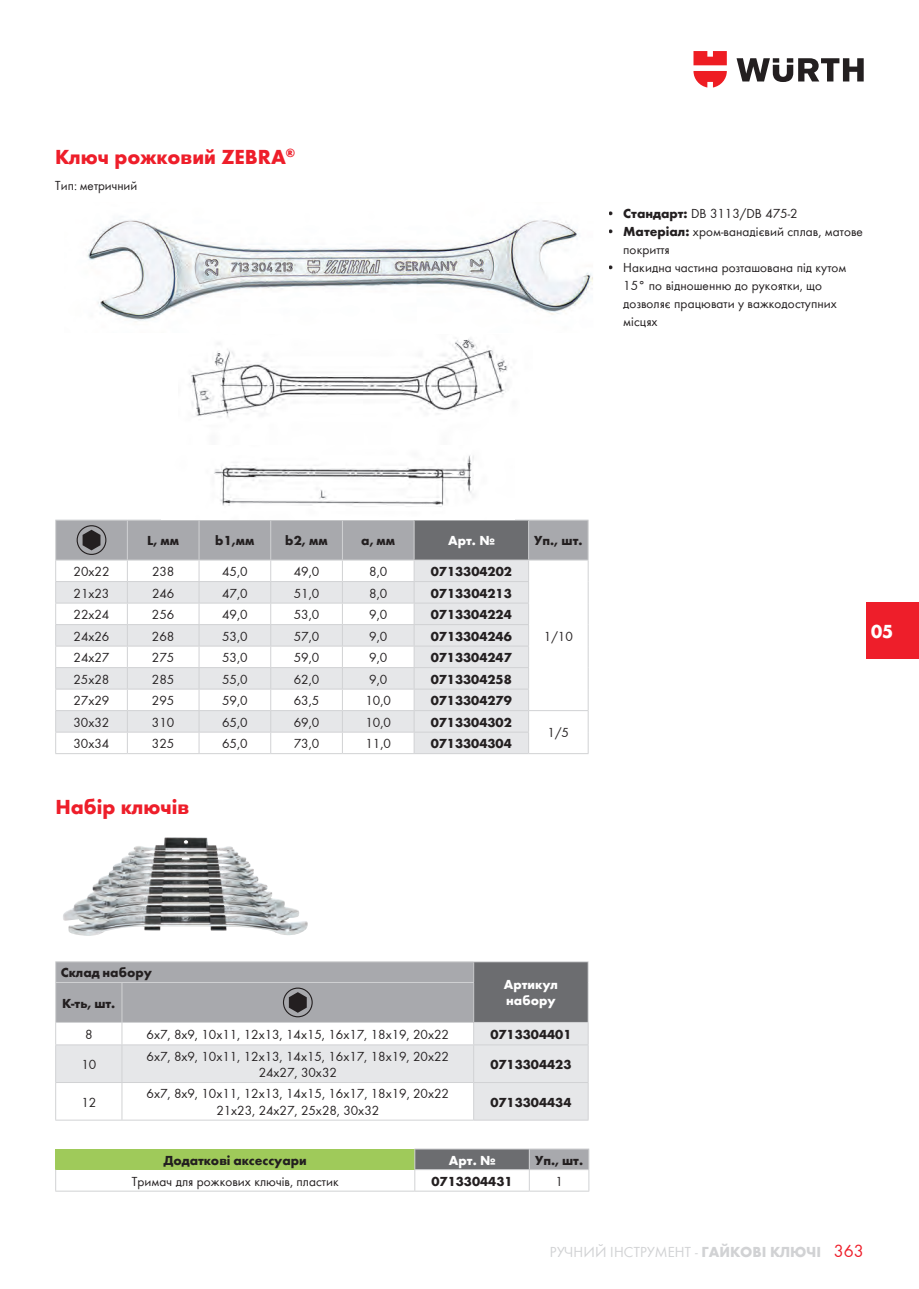
<style>
.page{position:relative;width:919px;height:1289px;background:#fff}
.page>*{position:absolute;margin:0;border:0;box-sizing:border-box;transform-origin:0 0}
.t1{font:700 21px "Wuerth";color:#ee1e2a}
.t2{font:700 19.5px "Wuerth";color:#fff;scale:.95 1}
.t3{font:15px "Wuerth";color:#d1d2d4}
.t4{font:13.5px/18px "Wuerth";color:#231f20;text-align:center}
.t5{font:700 13.5px "Wuerth";color:#231f20}
.t6{font:700 13.5px "Wuerth";color:#fff}
.s1{font-weight:700}
.s2{font-size:18px;color:#ee1e2a}
</style>
<div class="page">
<svg style="left:736px;top:58px;width:127px;height:24px"></svg>
<svg style="left:693px;top:51px;width:33px;height:36px"></svg>
<div style="left:866px;top:602px;width:52px;height:56px;background:#ee1e2a"></div>
<div style="left:473px;top:961px;width:115px;height:61px;background:#6c6d70"></div>
<svg style="left:56px;top:1023px;width:531px;height:96px;fill:#e6e7e9"></svg>
<svg style="left:587px;top:1023px;width:1px;height:21px"></svg>
<hr style="left:587px;top:1045px;width:1px;height:37px;background:#d1d2d4">
<hr style="left:587px;top:1082px;width:1px;height:37px;background:#d1d2d4">
<hr style="left:55px;top:1044px;width:67px;height:1px;background:#d1d2d4">
<hr style="left:55px;top:1045px;width:1px;height:37px;background:#d1d2d4">
<hr style="left:122px;top:1044px;width:351px;height:1px;background:#d1d2d4">
<hr style="left:122px;top:1045px;width:1px;height:37px;background:#d1d2d4">
<hr style="left:473px;top:1045px;width:1px;height:37px;background:#d1d2d4">
<hr style="left:55px;top:1082px;width:67px;height:1px;background:#d1d2d4">
<hr style="left:55px;top:1082px;width:1px;height:37px;background:#d1d2d4">
<hr style="left:122px;top:1082px;width:351px;height:1px;background:#d1d2d4">
<hr style="left:122px;top:1082px;width:1px;height:37px;background:#d1d2d4">
<hr style="left:473px;top:1082px;width:1px;height:37px;background:#d1d2d4">
<hr style="left:55px;top:1119px;width:67px;height:1px;background:#d1d2d4">
<hr style="left:122px;top:1119px;width:351px;height:1px;background:#d1d2d4">
<hr style="left:473px;top:961px;width:115px;height:1px;background:#d1d2d4">
<svg style="left:587px;top:962px;width:1px;height:20px"></svg>
<hr style="left:587px;top:982px;width:1px;height:40px;background:#d1d2d4">
<hr style="left:473px;top:1022px;width:115px;height:1px;background:#d1d2d4">
<hr style="left:473px;top:1044px;width:115px;height:1px;background:#d1d2d4">
<hr style="left:473px;top:1082px;width:115px;height:1px;background:#d1d2d4">
<hr style="left:473px;top:1119px;width:115px;height:1px;background:#d1d2d4">
<svg style="left:55px;top:961px;width:419px;height:83px"></svg>
<div style="left:283px;top:987px;width:30px;height:30px;border:1px solid #231f20;border-radius:50%"></div>
<hr style="left:55px;top:519px;width:72px;height:1px;background:#d1d2d4">
<hr style="left:127px;top:519px;width:72px;height:1px;background:#d1d2d4">
<hr style="left:199px;top:519px;width:72px;height:1px;background:#d1d2d4">
<hr style="left:271px;top:519px;width:71px;height:1px;background:#d1d2d4">
<hr style="left:342px;top:519px;width:72px;height:1px;background:#d1d2d4">
<hr style="left:528px;top:519px;width:60px;height:1px;background:#d1d2d4">
<hr style="left:55px;top:753px;width:72px;height:1px;background:#d1d2d4">
<hr style="left:127px;top:753px;width:72px;height:1px;background:#d1d2d4">
<hr style="left:199px;top:753px;width:72px;height:1px;background:#d1d2d4">
<hr style="left:271px;top:753px;width:71px;height:1px;background:#d1d2d4">
<hr style="left:342px;top:753px;width:72px;height:1px;background:#d1d2d4">
<hr style="left:414px;top:753px;width:114px;height:1px;background:#d1d2d4">
<hr style="left:414px;top:519px;width:114px;height:1px;background:#d1d2d4">
<hr style="left:528px;top:753px;width:60px;height:1px;background:#d1d2d4">
<svg style="left:55px;top:520px;width:533px;height:233px"></svg>
<div style="left:77px;top:525px;width:29px;height:30px;border:1px solid #231f20;border-radius:50%"></div>
<img style="left:87px;top:219px;width:506px;height:103px">
<img style="left:214px;top:455px;width:260px;height:52px">
<img style="left:63px;top:837px;width:245px;height:99px">
<img style="left:190px;top:338px;width:318px;height:80px">
<div style="left:56px;top:1148px;width:359px;height:21px;background:#9fca5a"></div>
<div style="left:415px;top:1148px;width:114px;height:21px;background:#6c6d70"></div>
<div style="left:529px;top:1148px;width:60px;height:21px;background:#a8a9ad"></div>
<hr style="left:529px;top:1148px;width:60px;height:1px;background:#d1d2d4">
<hr style="left:529px;top:1169px;width:60px;height:1px;background:#d1d2d4">
<svg style="left:55px;top:1169px;width:1px;height:21px"></svg>
<svg style="left:588px;top:1149px;width:1px;height:41px"></svg>
<hr style="left:55px;top:1190px;width:360px;height:1px;background:#d1d2d4">
<hr style="left:415px;top:1190px;width:114px;height:1px;background:#d1d2d4">
<hr style="left:529px;top:1190px;width:60px;height:1px;background:#d1d2d4">
<svg style="left:414px;top:1149px;width:1px;height:41px"></svg>
<hr style="left:414px;top:1148px;width:115px;height:1px;background:#d1d2d4">
<svg style="left:529px;top:1149px;width:1px;height:41px"></svg>
<hr style="left:414px;top:1169px;width:115px;height:1px;background:#d1d2d4">
<h1 class="t1" style="left:55px;top:142px;width:241px">Ключ рожковий ZEBRA<sup>®</sup></h1>
<p class="t4" style="left:55px;top:175px;width:83px">Тип: метричний</p>
<p class="t4" style="left:606px;top:204px;width:193px"><span class="s1">• Стандарт:</span> DВ 3113/DВ 475-2</p>
<p class="t4" style="left:623px;top:222px;width:241px;text-align:left;text-indent:-17px"><span class="s1">• Матеріал:</span> хром-ванадієвий сплав, матове покриття</p>
<p class="t4" style="left:623px;top:258px;width:225px;text-align:left;text-indent:-17px">• Накидна частина розташована під кутом<br>15° по відношенню до рукоятки, що дозволяє працювати у важкодоступних місцях</p>
<p class="t5" style="left:147px;top:531px;width:33px">L, мм</p>
<p class="t5" style="left:215px;top:531px;width:41px">b1,мм</p>
<p class="t5" style="left:285px;top:531px;width:44px">b2, мм</p>
<p class="t5" style="left:361px;top:531px;width:35px">a, мм</p>
<p class="t6" style="left:448px;top:531px;width:48px">Арт. №</p>
<p class="t5" style="left:534px;top:531px;width:50px">Уп., шт.</p>
<p class="t4" style="left:74px;top:562px;width:37px">20x22</p>
<p class="t4" style="left:152px;top:562px;width:24px">238</p>
<p class="t4" style="left:222px;top:562px;width:27px">45,0</p>
<p class="t4" style="left:294px;top:562px;width:27px">49,0</p>
<p class="t4" style="left:369px;top:562px;width:19px">8,0</p>
<p class="t5" style="left:431px;top:561px;width:82px">0713304202</p>
<p class="t4" style="left:74px;top:583px;width:37px">21x23</p>
<p class="t4" style="left:152px;top:583px;width:24px">246</p>
<p class="t4" style="left:222px;top:583px;width:27px">47,0</p>
<p class="t4" style="left:294px;top:583px;width:27px">51,0</p>
<p class="t4" style="left:369px;top:583px;width:19px">8,0</p>
<p class="t5" style="left:431px;top:583px;width:82px">0713304213</p>
<p class="t4" style="left:74px;top:605px;width:37px">22x24</p>
<p class="t4" style="left:152px;top:605px;width:24px">256</p>
<p class="t4" style="left:222px;top:605px;width:27px">49,0</p>
<p class="t4" style="left:294px;top:605px;width:27px">53,0</p>
<p class="t4" style="left:369px;top:605px;width:19px">9,0</p>
<p class="t5" style="left:431px;top:604px;width:82px">0713304224</p>
<p class="t4" style="left:74px;top:626px;width:37px">24x26</p>
<p class="t4" style="left:152px;top:626px;width:24px">268</p>
<p class="t4" style="left:222px;top:626px;width:27px">53,0</p>
<p class="t4" style="left:294px;top:626px;width:27px">57,0</p>
<p class="t4" style="left:369px;top:626px;width:19px">9,0</p>
<p class="t5" style="left:431px;top:626px;width:82px">0713304246</p>
<p class="t4" style="left:73px;top:648px;width:37px">24x27</p>
<p class="t4" style="left:152px;top:648px;width:24px">275</p>
<p class="t4" style="left:222px;top:648px;width:27px">53,0</p>
<p class="t4" style="left:294px;top:648px;width:27px">59,0</p>
<p class="t4" style="left:369px;top:648px;width:19px">9,0</p>
<p class="t5" style="left:431px;top:647px;width:83px">0713304247</p>
<p class="t4" style="left:73px;top:669px;width:37px">25x28</p>
<p class="t4" style="left:152px;top:669px;width:24px">285</p>
<p class="t4" style="left:222px;top:669px;width:27px">55,0</p>
<p class="t4" style="left:294px;top:669px;width:27px">62,0</p>
<p class="t4" style="left:369px;top:669px;width:19px">9,0</p>
<p class="t5" style="left:430px;top:669px;width:82px">0713304258</p>
<p class="t4" style="left:73px;top:691px;width:37px">27x29</p>
<p class="t4" style="left:152px;top:691px;width:24px">295</p>
<p class="t4" style="left:222px;top:691px;width:27px">59,0</p>
<p class="t4" style="left:294px;top:691px;width:27px">63,5</p>
<p class="t4" style="left:365px;top:691px;width:27px">10,0</p>
<p class="t5" style="left:430px;top:690px;width:82px">0713304279</p>
<p class="t4" style="left:73px;top:712px;width:37px">30x32</p>
<p class="t4" style="left:152px;top:712px;width:24px">310</p>
<p class="t4" style="left:222px;top:712px;width:27px">65,0</p>
<p class="t4" style="left:294px;top:712px;width:27px">69,0</p>
<p class="t4" style="left:365px;top:712px;width:27px">10,0</p>
<p class="t5" style="left:430px;top:712px;width:82px">0713304302</p>
<p class="t4" style="left:73px;top:734px;width:37px">30x34</p>
<p class="t4" style="left:152px;top:734px;width:24px">325</p>
<p class="t4" style="left:222px;top:734px;width:27px">65,0</p>
<p class="t4" style="left:294px;top:734px;width:27px">73,0</p>
<p class="t4" style="left:365px;top:734px;width:27px">11,0</p>
<p class="t5" style="left:430px;top:733px;width:82px">0713304304</p>
<h1 class="t1" style="left:55px;top:791px;width:135px">Набір ключів</h1>
<p class="t4" style="left:544px;top:626px;width:30px">1/10</p>
<p class="t4" style="left:547px;top:723px;width:23px">1/5</p>
<h2 class="t2" style="left:871px;top:617px;width:25px">05</h2>
<p class="t5" style="left:61px;top:962px;width:93px">Склад набору</p>
<p class="t6" style="left:504px;top:974px;width:56px">Артикул</p>
<p class="t5" style="left:62px;top:993px;width:55px">К-ть, шт.</p>
<p class="t6" style="left:506px;top:990px;width:51px">набору</p>
<p class="t4" style="left:85px;top:1024px;width:9px">8</p>
<p class="t4" style="left:147px;top:1024px;width:304px">6x7, 8x9, 10x11, 12x13, 14x15, 16x17, 18x19, 20x22</p>
<p class="t5" style="left:490px;top:1024px;width:83px">0713304401</p>
<p class="t4" style="left:81px;top:1054px;width:16px">10</p>
<p class="t4" style="left:147px;top:1047px;width:304px;line-height:16.2px">6x7, 8x9, 10x11, 12x13, 14x15, 16x17, 18x19, 20x22<br>24x27, 30x32</p>
<p class="t5" style="left:490px;top:1054px;width:82px">0713304423</p>
<p class="t4" style="left:81px;top:1092px;width:16px">12</p>
<p class="t4" style="left:147px;top:1085px;width:304px;line-height:16.2px">6x7, 8x9, 10x11, 12x13, 14x15, 16x17, 18x19, 20x22<br>21x23, 24x27, 25x28, 30x32</p>
<p class="t5" style="left:490px;top:1092px;width:82px">0713304434</p>
<p class="t5" style="left:164px;top:1149px;width:144px">Додаткові аксессуари</p>
<p class="t6" style="left:449px;top:1149px;width:48px">Арт. №</p>
<p class="t5" style="left:535px;top:1149px;width:50px">Уп., шт.</p>
<p class="t4" style="left:132px;top:1171px;width:208px">Тримач для рожкових ключів, пластик</p>
<p class="t5" style="left:431px;top:1171px;width:82px">0713304431</p>
<p class="t4" style="left:555px;top:1171px;width:9px">1</p>
<p class="t3" style="left:550px;top:1241px;width:315px">РУЧНИЙ ІНСТРУМЕНТ - <span class="s1">ГАЙКОВІ КЛЮЧІ</span> <span class="s2">363</span></p>
</div>
